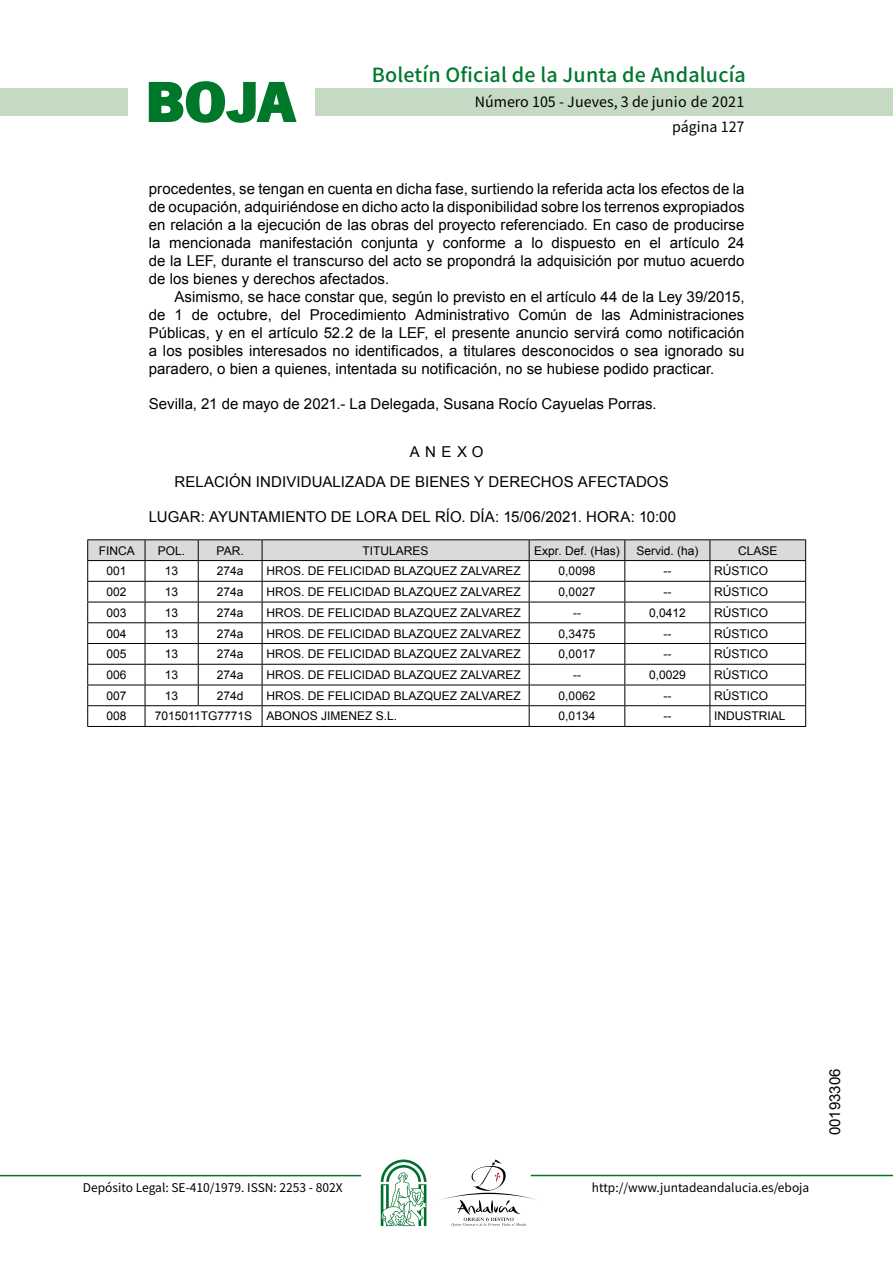
<style>
.page{position:relative;width:893px;height:1263px;background:#fff}
.page>*{position:absolute;margin:0;border:0;box-sizing:border-box;transform-origin:0 0}
.t1{font:700 57.75px "News Got T";color:#00782c;scale:1.14 1}
.t2{font:500 19.5px "Noto Sans HK";letter-spacing:.01em;color:#00782c}
.t3{font:15px/18px "Arial";color:#000;text-align:justify}
.t4{font:14.25px/24.5px "Noto Sans HK";color:#000;text-align:right}
.t5{font:12px "Arial";color:#000}
.t6{font:12px "Noto Sans HK";color:#000}
</style>
<div class="page">
<div style="left:315px;top:88px;width:577px;height:28px;background:#c5dac3"></div>
<div style="left:0;top:88px;width:128px;height:28px;background:#c5dac3"></div>
<hr style="left:0;top:1175px;width:361px;height:1px;background:#00782c">
<hr style="left:531px;top:1175px;width:361px;height:1px;background:#00782c">
<svg style="left:148px;top:81px;width:149px;height:42px"></svg>
<svg style="left:442px;top:1159px;width:100px;height:67px"></svg>
<svg style="left:381px;top:1160px;width:45px;height:66px"></svg>
<hr style="left:87px;top:539px;width:58px;height:1px;background:#000">
<hr style="left:145px;top:539px;width:53px;height:1px;background:#000">
<hr style="left:198px;top:539px;width:64px;height:1px;background:#000">
<hr style="left:262px;top:539px;width:267px;height:1px;background:#000">
<hr style="left:529px;top:539px;width:96px;height:1px;background:#000">
<hr style="left:625px;top:539px;width:85px;height:1px;background:#000">
<hr style="left:710px;top:539px;width:96px;height:1px;background:#000">
<svg style="left:87px;top:540px;width:719px;height:186px"></svg>
<hr style="left:87px;top:726px;width:58px;height:1px;background:#000">
<hr style="left:145px;top:726px;width:53px;height:1px;background:#000">
<hr style="left:198px;top:726px;width:64px;height:1px;background:#000">
<hr style="left:262px;top:726px;width:267px;height:1px;background:#000">
<hr style="left:529px;top:726px;width:96px;height:1px;background:#000">
<hr style="left:625px;top:726px;width:85px;height:1px;background:#000">
<hr style="left:710px;top:726px;width:96px;height:1px;background:#000">
<h1 class="t1" style="left:145px;top:68px;width:133px">BOJA</h1>
<h2 class="t2" style="left:372px;top:64px;width:375px">Boletín Oficial de la Junta de Andalucía</h2>
<p class="t4" style="left:475px;top:90px;width:271px">Número 105 - Jueves, 3 de junio de 2021 página 127</p>
<p class="t3" style="left:149px;top:180px;width:597px">procedentes, se tengan en cuenta en dicha fase, surtiendo la referida acta los efectos de la de ocupación, adquiriéndose en dicho acto la disponibilidad sobre los terrenos expropiados en relación a la ejecución de las obras del proyecto referenciado. En caso de producirse la mencionada manifestación conjunta y conforme a lo dispuesto en el artículo 24 de la LEF, durante el transcurso del acto se propondrá la adquisición por mutuo acuerdo de los bienes y derechos afectados.</p>
<p class="t3" style="left:149px;top:288px;width:597px;text-indent:26px">Asimismo, se hace constar que, según lo previsto en el artículo 44 de la Ley 39/2015, de 1 de octubre, del Procedimiento Administrativo Común de las Administraciones Públicas, y en el artículo 52.2 de la LEF, el presente anuncio servirá como notificación a los posibles interesados no identificados, a titulares desconocidos o sea ignorado su paradero, o bien a quienes, intentada su notificación, no se hubiese podido practicar.</p>
<p class="t3" style="left:149px;top:395px;width:509px">Sevilla, 21 de mayo de 2021.- La Delegada, Susana Rocío Cayuelas Porras.</p>
<p class="t3" style="left:174px;top:436px;width:496px;line-height:30.8px;text-indent:235px">ANEXO<br>RELACIÓN INDIVIDUALIZADA DE BIENES Y DERECHOS AFECTADOS</p>
<p class="t3" style="left:149px;top:508px;width:529px">LUGAR: AYUNTAMIENTO DE LORA DEL RÍO. DÍA: 15/06/2021. HORA: 10:00</p>
<p class="t5" style="left:99px;top:543px;width:38px">FINCA</p>
<p class="t5" style="left:158px;top:543px;width:29px">POL.</p>
<p class="t5" style="left:216px;top:543px;width:29px">PAR.</p>
<p class="t5" style="left:362px;top:543px;width:68px">TITULARES</p>
<p class="t5" style="left:534px;top:543px;width:87px">Expr. Def. (Has)</p>
<p class="t5" style="left:636px;top:543px;width:64px">Servid. (ha)</p>
<p class="t5" style="left:738px;top:543px;width:41px">CLASE</p>
<p class="t5" style="left:106px;top:563px;width:22px">001</p>
<p class="t5" style="left:165px;top:563px;width:15px">13</p>
<p class="t5" style="left:217px;top:563px;width:28px">274a</p>
<p class="t5" style="left:266px;top:563px;width:256px">HROS. DE FELICIDAD BLAZQUEZ ZALVAREZ</p>
<p class="t5" style="left:558px;top:563px;width:38px">0,0098</p>
<p class="t5" style="left:663px;top:563px;width:9px">--</p>
<p class="t5" style="left:714px;top:563px;width:55px">RÚSTICO</p>
<p class="t5" style="left:106px;top:584px;width:22px">002</p>
<p class="t5" style="left:165px;top:584px;width:15px">13</p>
<p class="t5" style="left:217px;top:584px;width:28px">274a</p>
<p class="t5" style="left:266px;top:584px;width:256px">HROS. DE FELICIDAD BLAZQUEZ ZALVAREZ</p>
<p class="t5" style="left:558px;top:584px;width:38px">0,0027</p>
<p class="t5" style="left:663px;top:584px;width:9px">--</p>
<p class="t5" style="left:714px;top:584px;width:55px">RÚSTICO</p>
<p class="t5" style="left:106px;top:605px;width:22px">003</p>
<p class="t5" style="left:165px;top:605px;width:15px">13</p>
<p class="t5" style="left:217px;top:605px;width:28px">274a</p>
<p class="t5" style="left:266px;top:605px;width:256px">HROS. DE FELICIDAD BLAZQUEZ ZALVAREZ</p>
<p class="t5" style="left:573px;top:605px;width:9px">--</p>
<p class="t5" style="left:649px;top:605px;width:38px">0,0412</p>
<p class="t5" style="left:714px;top:605px;width:55px">RÚSTICO</p>
<p class="t5" style="left:106px;top:625px;width:22px">004</p>
<p class="t5" style="left:165px;top:625px;width:15px">13</p>
<p class="t5" style="left:217px;top:625px;width:28px">274a</p>
<p class="t5" style="left:266px;top:625px;width:256px">HROS. DE FELICIDAD BLAZQUEZ ZALVAREZ</p>
<p class="t5" style="left:558px;top:625px;width:38px">0,3475</p>
<p class="t5" style="left:663px;top:625px;width:9px">--</p>
<p class="t5" style="left:714px;top:625px;width:55px">RÚSTICO</p>
<p class="t5" style="left:106px;top:646px;width:22px">005</p>
<p class="t5" style="left:165px;top:646px;width:15px">13</p>
<p class="t5" style="left:217px;top:646px;width:28px">274a</p>
<p class="t5" style="left:266px;top:646px;width:256px">HROS. DE FELICIDAD BLAZQUEZ ZALVAREZ</p>
<p class="t5" style="left:558px;top:646px;width:38px">0,0017</p>
<p class="t5" style="left:663px;top:646px;width:9px">--</p>
<p class="t5" style="left:714px;top:646px;width:55px">RÚSTICO</p>
<p class="t5" style="left:106px;top:667px;width:22px">006</p>
<p class="t5" style="left:165px;top:667px;width:15px">13</p>
<p class="t5" style="left:217px;top:667px;width:28px">274a</p>
<p class="t5" style="left:266px;top:667px;width:256px">HROS. DE FELICIDAD BLAZQUEZ ZALVAREZ</p>
<p class="t5" style="left:573px;top:667px;width:9px">--</p>
<p class="t5" style="left:649px;top:667px;width:38px">0,0029</p>
<p class="t5" style="left:714px;top:667px;width:55px">RÚSTICO</p>
<p class="t5" style="left:106px;top:688px;width:22px">007</p>
<p class="t5" style="left:165px;top:688px;width:15px">13</p>
<p class="t5" style="left:217px;top:688px;width:28px">274d</p>
<p class="t5" style="left:266px;top:688px;width:256px">HROS. DE FELICIDAD BLAZQUEZ ZALVAREZ</p>
<p class="t5" style="left:558px;top:688px;width:38px">0,0062</p>
<p class="t5" style="left:663px;top:688px;width:9px">--</p>
<p class="t5" style="left:714px;top:688px;width:55px">RÚSTICO</p>
<p class="t5" style="left:106px;top:708px;width:22px">008</p>
<p class="t5" style="left:155px;top:708px;width:244px">7015011TG7771S ABONOS JIMENEZ S.L.</p>
<p class="t5" style="left:558px;top:708px;width:38px">0,0134</p>
<p class="t5" style="left:663px;top:708px;width:9px">--</p>
<p class="t5" style="left:714px;top:708px;width:73px">INDUSTRIAL</p>
<p class="t6" style="left:83px;top:1181px;width:261px">Depósito Legal: SE-410/1979. ISSN: 2253 - 802X</p>
<p class="t6" style="left:592px;top:1181px;width:219px">http://www.juntadeandalucia.es/eboja</p>
<p class="t3" style="left:826px;top:1135px;width:68px;rotate:-90deg">00193306</p>
</div>
